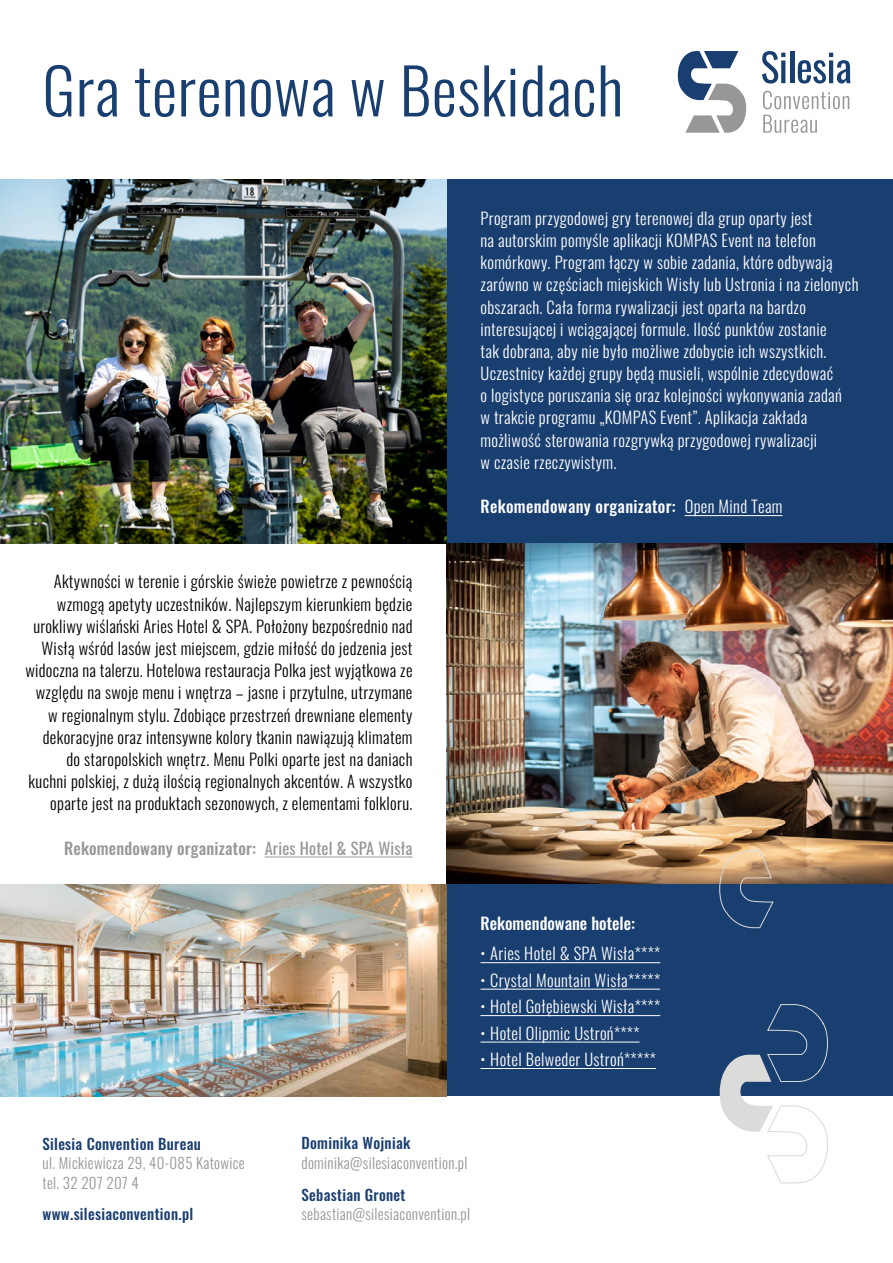
<style>
.page{position:relative;width:893px;height:1263px;background:#fff}
.page>*{position:absolute;margin:0;border:0;box-sizing:border-box;transform-origin:0 0}
.t1{font:300 63px "Oswald";letter-spacing:.01em;color:#193e70}
.t2{font:300 16.5px/22.2px "Oswald";letter-spacing:.02em;color:#fff}
.t3{font:300 16.5px/22.2px "Oswald";letter-spacing:.02em;color:#000;text-align:right}
.t4{font:500 16.5px "Oswald";letter-spacing:.01em;color:#969798}
.t5{font:500 16.5px "Oswald";letter-spacing:.02em;color:#fff}
.t6{font:500 16.5px "Oswald";color:#fff}
.t7{font:300 15px/19.5px "Oswald";letter-spacing:.02em;color:#969798}
.t8{font:500 15px "Oswald";letter-spacing:.02em;color:#193e70}
.s1{font-weight:400}
.s2{font-weight:300}
</style>
<div class="page">
<svg style="left:678px;top:51px;width:68px;height:82px"></svg>
<svg style="left:762px;top:51px;width:23px;height:33px"></svg>
<hr style="left:790px;top:51px;width:4px;height:32px;background:#193e70">
<svg style="left:798px;top:53px;width:52px;height:31px"></svg>
<svg style="left:763px;top:91px;width:86px;height:18px"></svg>
<svg style="left:763px;top:115px;width:54px;height:18px"></svg>
<img style="left:446px;top:543px;width:447px;height:341px">
<div style="left:446px;top:884px;width:447px;height:212px;background:#193e70"></div>
<hr style="left:480px;top:962px;width:180px;height:1px;background:#fff">
<hr style="left:480px;top:989px;width:180px;height:1px;background:#fff">
<hr style="left:480px;top:1015px;width:180px;height:1px;background:#fff">
<hr style="left:480px;top:1042px;width:160px;height:1px;background:#fff">
<hr style="left:480px;top:1068px;width:176px;height:1px;background:#fff">
<div style="left:446px;top:180px;width:447px;height:363px;background:#193e70"></div>
<hr style="left:685px;top:515px;width:97px;height:1px;background:#fff">
<img style="left:0;top:884px;width:446px;height:212px">
<hr style="left:265px;top:857px;width:147px;height:1px;background:#969798">
<img style="left:0;top:180px;width:446px;height:363px">
<svg style="left:720px;top:1004px;width:108px;height:180px"></svg>
<svg style="left:719px;top:850px;width:55px;height:78px"></svg>
<h1 class="t1" style="left:43px;top:35px;width:582px">Gra terenowa w Beskidach</h1>
<p class="t3" style="left:26px;top:569px;width:388px">Aktywności w terenie i górskie świeże powietrze z pewnością wzmogą apetyty uczestników. Najlepszym kierunkiem będzie urokliwy wiślański Aries Hotel &amp; SPA. Położony bezpośrednio nad Wisłą wśród lasów jest miejscem, gdzie miłość do jedzenia jest widoczna na talerzu. Hotelowa restauracja Polka jest wyjątkowa ze względu na swoje menu i wnętrza – jasne i przytulne, utrzymane w regionalnym stylu. Zdobiące przestrzeń drewniane elementy dekoracyjne oraz intensywne kolory tkanin nawiązują klimatem do staropolskich wnętrz. Menu Polki oparte jest na daniach kuchni polskiej, z dużą ilością regionalnych akcentów. A wszystko oparte jest na produktach sezonowych, z elementami folkloru.</p>
<p class="t4" style="left:64px;top:839px;width:350px">Rekomendowany organizator: <span class="s1">Aries Hotel &amp; SPA Wisła</span></p>
<p class="t2" style="left:480px;top:205px;width:379px">Program przygodowej gry terenowej dla grup oparty jest<br>na autorskim pomyśle aplikacji KOMPAS Event na telefon komórkowy. Program łączy w sobie zadania, które odbywają zarówno w częściach miejskich Wisły lub Ustronia i na zielonych obszarach. Cała forma rywalizacji jest oparta na bardzo interesującej i wciągającej formule. Ilość punktów zostanie<br>tak dobrana, aby nie było możliwe zdobycie ich wszystkich.<br>Uczestnicy każdej grupy będą musieli, wspólnie zdecydować<br>o logistyce poruszania się oraz kolejności wykonywania zadań<br>w trakcie programu „KOMPAS Event”. Aplikacja zakłada możliwość sterowania rozgrywką przygodowej rywalizacji<br>w czasie rzeczywistym.</p>
<p class="t5" style="left:480px;top:498px;width:303px">Rekomendowany organizator: <span class="s2">Open Mind Team</span></p>
<p class="t6" style="left:480px;top:914px;width:156px">Rekomendowane hotele:</p>
<p class="t2" style="left:480px;top:941px;width:181px">• Aries Hotel &amp; SPA Wisła****</p>
<p class="t2" style="left:480px;top:967px;width:181px">• Crystal Mountain Wisła*****</p>
<p class="t2" style="left:480px;top:994px;width:181px">• Hotel Gołębiewski Wisła****</p>
<p class="t2" style="left:480px;top:1020px;width:161px">• Hotel Olipmic Ustroń****</p>
<p class="t2" style="left:480px;top:1046px;width:177px">• Hotel Belweder Ustroń*****</p>
<p class="t8" style="left:43px;top:1135px;width:160px">Silesia Convention Bureau</p>
<p class="t7" style="left:43px;top:1151px;width:204px">ul. Mickiewicza 29, 40-085 Katowice tel. 32 207 207 4</p>
<p class="t8" style="left:43px;top:1206px;width:152px">www.silesiaconvention.pl</p>
<p class="t8" style="left:302px;top:1135px;width:110px">Dominika Wojniak</p>
<p class="t7" style="left:302px;top:1151px;width:167px">dominika@silesiaconvention.pl</p>
<p class="t8" style="left:302px;top:1187px;width:106px">Sebastian Gronet</p>
<p class="t7" style="left:302px;top:1203px;width:170px">sebastian@silesiaconvention.pl</p>
</div>
